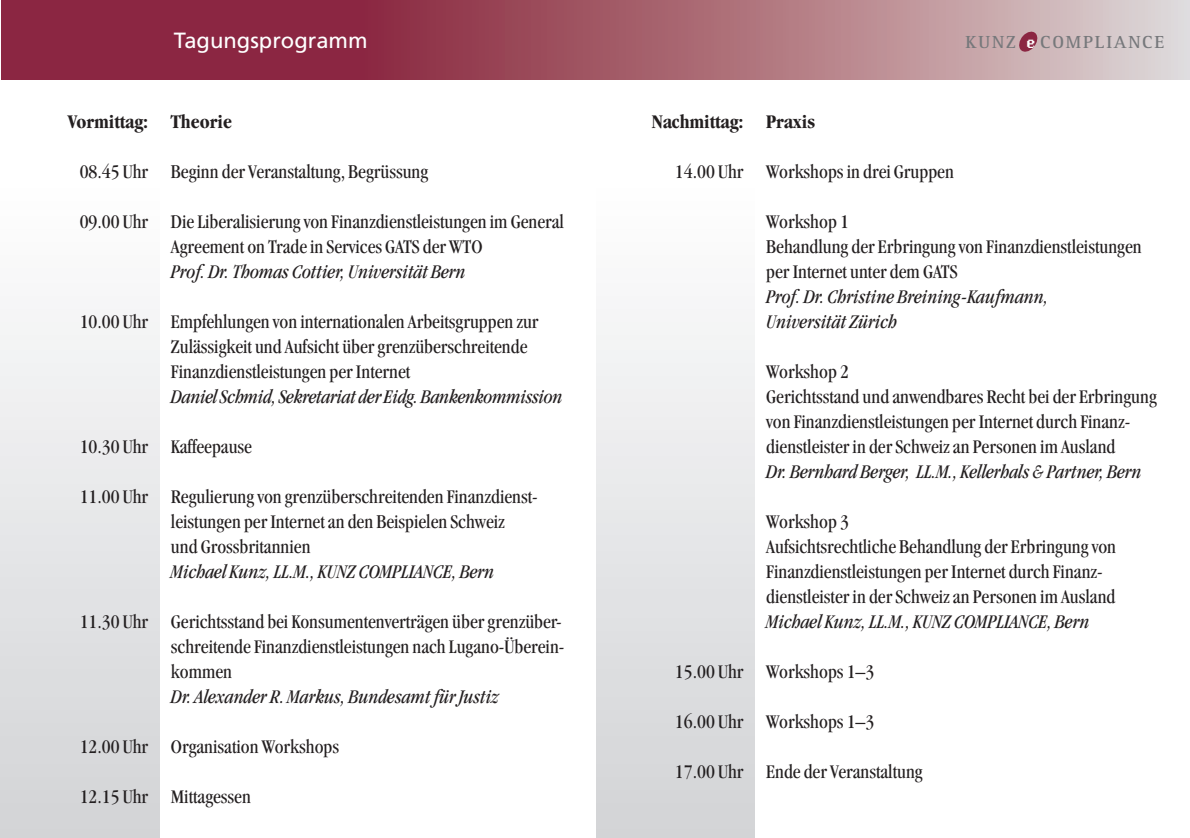
<style>
.page{position:relative;width:1190px;height:838px;background:#fff}
.page>*{position:absolute;margin:0;border:0;box-sizing:border-box;transform-origin:0 0}
.t1{font:22px "Frutiger";color:#fff}
.t2{font:21.4px "Oakland Ten";color:#fff}
.t3{font:condensed 20px/25px "Garamond";color:#231f20}
.t4{font:italic condensed 20px/25px "Garamond";color:#231f20}
.t5{font:700 condensed 20px "Garamond";color:#231f20}
.t6{font:700 18px "Rotis Serif";letter-spacing:.1em;color:#76787b}
</style>
<div class="page">
<div style="left:596px;top:187px;width:159px;height:651px;background:linear-gradient(to bottom,#fefefe,#d2d3d5)"></div>
<div style="left:1px;top:187px;width:159px;height:651px;background:linear-gradient(to bottom,#fefefe,#d2d3d5)"></div>
<div style="left:1px;top:0;width:367px;height:79px;background:#8b2642"></div>
<div style="left:363px;top:0;width:827px;height:79px;background:linear-gradient(to right,#892539,#ded6d4)"></div>
<svg style="left:1018px;top:32px;width:21px;height:19px"></svg>
<p class="t1" style="left:174px;top:31px;width:195px">Tagungsprogramm</p>
<p class="t6" style="left:965px;top:36px;width:52px">KUNZ</p>
<p class="t6" style="left:1040px;top:36px;width:126px">COMPLIANCE</p>
<p class="t2" style="left:1026px;top:28px;width:11px">e</p>
<p class="t5" style="left:67px;top:114px;width:166px">Vormittag: Theorie</p>
<p class="t3" style="left:80px;top:160px;width:350px">08.45 Uhr Beginn der Veranstaltung, Begrüssung</p>
<p class="t3" style="left:80px;top:210px;width:486px;text-align:center">09.00 Uhr Die Liberalisierung von Finanzdienstleistungen im General<br>Agreement on Trade in Services GATS der WTO</p>
<p class="t4" style="left:171px;top:260px;width:296px">Prof. Dr. Thomas Cottier, Universität Bern</p>
<p class="t3" style="left:171px;top:310px;width:369px;text-indent:-91px">10.00 Uhr Empfehlungen von internationalen Arbeitsgruppen zur<br>Zulässigkeit und Aufsicht über grenzüberschreitende<br>Finanzdienstleistungen per Internet</p>
<p class="t4" style="left:171px;top:385px;width:393px">Daniel Schmid, Sekretariat der Eidg. Bankenkommission</p>
<p class="t3" style="left:80px;top:435px;width:174px">10.30 Uhr Kaffeepause</p>
<p class="t3" style="left:171px;top:485px;width:368px;text-indent:-91px">11.00 Uhr Regulierung von grenzüberschreitenden Finanzdienst&shy;leistungen per Internet an den Beispielen Schweiz<br>und Grossbritannien</p>
<p class="t4" style="left:171px;top:560px;width:325px">Michael Kunz, LL.M., KUNZ COMPLIANCE, Bern</p>
<p class="t3" style="left:171px;top:610px;width:395px;text-indent:-91px">11.30 Uhr Gerichtsstand bei Konsumentenverträgen über grenzüber&shy;schreitende Finanzdienstleistungen nach Lugano-Überein&shy;kommen</p>
<p class="t4" style="left:171px;top:685px;width:330px">Dr. Alexander R. Markus, Bundesamt für Justiz</p>
<p class="t3" style="left:80px;top:735px;width:261px">12.00 Uhr Organisation Workshops</p>
<p class="t3" style="left:80px;top:785px;width:173px">12.15 Uhr Mittagessen</p>
<p class="t5" style="left:652px;top:114px;width:165px">Nachmittag: Praxis</p>
<p class="t3" style="left:675px;top:160px;width:280px">14.00 Uhr Workshops in drei Gruppen</p>
<p class="t3" style="left:766px;top:210px;width:377px">Workshop 1<br>Behandlung der Erbringung von Finanzdienstleistungen per Internet unter dem GATS</p>
<p class="t4" style="left:766px;top:285px;width:284px">Prof. Dr. Christine Breining-Kaufmann,<br>Universität Zürich</p>
<p class="t3" style="left:766px;top:360px;width:392px">Workshop 2<br>Gerichtsstand und anwendbares Recht bei der Erbringung von Finanzdienstleistungen per Internet durch Finanz&shy;dienstleister in der Schweiz an Personen im Ausland</p>
<p class="t4" style="left:766px;top:460px;width:377px">Dr. Bernhard Berger, LL.M., Kellerhals &amp; Partner, Bern</p>
<p class="t3" style="left:766px;top:510px;width:351px">Workshop 3<br>Aufsichtsrechtliche Behandlung der Erbringung von Finanzdienstleistungen per Internet durch Finanz&shy;dienstleister in der Schweiz an Personen im Ausland</p>
<p class="t4" style="left:766px;top:610px;width:325px">Michael Kunz, LL.M., KUNZ COMPLIANCE, Bern</p>
<p class="t3" style="left:675px;top:660px;width:201px">15.00 Uhr Workshops 1–3</p>
<p class="t3" style="left:675px;top:710px;width:201px">16.00 Uhr Workshops 1–3</p>
<p class="t3" style="left:675px;top:760px;width:249px">17.00 Uhr Ende der Veranstaltung</p>
</div>
